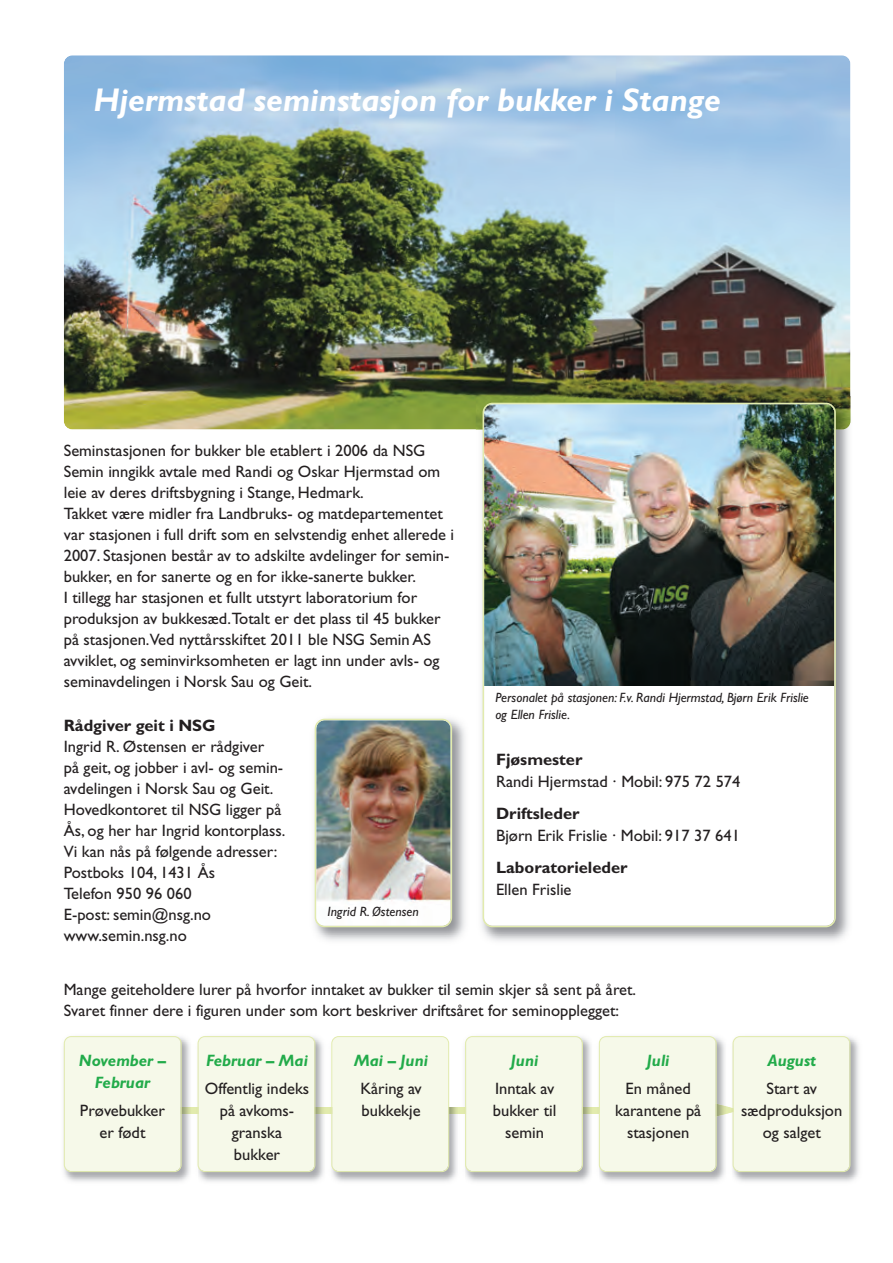
<style>
.page{position:relative;width:893px;height:1263px;background:#fff}
.page>*{position:absolute;margin:0;border:0;box-sizing:border-box;transform-origin:0 0}
.t1{font:italic 700 33px "Gill Sans";color:#fff}
.t2{font:16.5px/21px "Gill Sans";color:#231f20;text-align:center}
.t3{font:700 16.5px "Gill Sans";color:#231f20}
.t4{font:italic 700 16.5px/21.8px "Gill Sans";color:#22ab4a;text-align:center}
.t5{font:italic 13.5px/16.5px "Gill Sans";color:#231f20}
</style>
<div class="page">
<img style="left:63px;top:1037px;width:128px;height:145px">
<img style="left:182px;top:1107px;width:9px;height:6px">
<div style="left:64px;top:1036px;width:118px;height:136px;background:#f6f9e9"></div>
<img style="left:64px;top:55px;width:786px;height:374px;border-radius:9px">
<img style="left:476px;top:396px;width:375px;height:545px">
<img style="left:476px;top:396px;width:374px;height:33px">
<img style="left:483px;top:403px;width:353px;height:524px">
<img style="left:314px;top:718px;width:151px;height:223px">
<img style="left:315px;top:719px;width:137px;height:208px">
<img style="left:198px;top:1113px;width:261px;height:69px">
<img style="left:315px;top:1038px;width:10px;height:75px">
<svg style="left:191px;top:1036px;width:124px;height:136px;background:#f6f8e9"></svg>
<img style="left:325px;top:1172px;width:6px;height:10px">
<svg style="left:325px;top:1036px;width:124px;height:136px;background:#f6f8e9"></svg>
<img style="left:465px;top:1108px;width:127px;height:74px">
<img style="left:583px;top:1038px;width:9px;height:70px">
<svg style="left:459px;top:1036px;width:124px;height:136px;background:#f5f8e9"></svg>
<img style="left:599px;top:1172px;width:126px;height:10px">
<img style="left:733px;top:1037px;width:126px;height:145px">
<svg style="left:592px;top:1036px;width:258px;height:136px;background:#f4f7e7"></svg>
<h1 class="t1" style="left:94px;top:89px;width:629px">Hjermstad seminstasjon for bukker i Stange</h1>
<p class="t2" style="left:64px;top:442px;width:392px;text-align:left">Seminstasjonen for bukker ble etablert i 2006 da NSG Semin inngikk avtale med Randi og Oskar Hjermstad om leie av deres driftsbygning i Stange, Hedmark.<br>Takket være midler fra Landbruks- og matdepartementet var stasjonen i full drift som en selvstendig enhet allerede i 2007. Stasjonen består av to adskilte avdelinger for semin&shy;bukker, en for sanerte og en for ikke-sanerte bukker.<br>I tillegg har stasjonen et fullt utstyrt laboratorium for produksjon av bukkesæd.Totalt er det plass til 45 bukker på stasjonen.Ved nyttårsskiftet 2011 ble NSG Semin AS avviklet, og seminvirksomheten er lagt inn under avls- og seminavdelingen i Norsk Sau og Geit.</p>
<p class="t3" style="left:64px;top:720px;width:153px">Rådgiver geit i NSG</p>
<p class="t2" style="left:64px;top:738px;width:223px;text-align:left">Ingrid R. Østensen er rådgiver<br>på geit, og jobber i avl- og semin&shy;avdelingen i Norsk Sau og Geit.<br>Hovedkontoret til NSG ligger på<br>Ås, og her har Ingrid kontorplass.<br>Vi kan nås på følgende adresser:<br>Postboks 104, 1431 Ås<br>Telefon 950 96 060<br>E-post: semin@nsg.no www.semin.nsg.no</p>
<p class="t5" style="left:327px;top:905px;width:93px">Ingrid R. Østensen</p>
<p class="t5" style="left:495px;top:691px;width:315px">Personalet på stasjonen: F.v. Randi Hjermstad, Bjørn Erik Frislie og Ellen Frislie.</p>
<p class="t3" style="left:496px;top:754px;width:88px">Fjøsmester</p>
<p class="t2" style="left:496px;top:773px;width:246px">Randi Hjermstad · Mobil: 975 72 574</p>
<p class="t3" style="left:496px;top:808px;width:85px">Driftsleder</p>
<p class="t2" style="left:496px;top:827px;width:245px">Bjørn Erik Frislie · Mobil: 917 37 641</p>
<p class="t3" style="left:496px;top:862px;width:133px">Laboratorieleder</p>
<p class="t2" style="left:496px;top:881px;width:77px">Ellen Frislie</p>
<p class="t2" style="left:64px;top:980px;width:574px;text-align:left">Mange geiteholdere lurer på hvorfor inntaket av bukker til semin skjer så sent på året.<br>Svaret finner dere i figuren under som kort beskriver driftsåret for seminopplegget:</p>
<p class="t4" style="left:79px;top:1052px;width:89px">November –<br>Februar</p>
<p class="t2" style="left:80px;top:1101px;width:87px;line-height:21.8px">Prøvebukker er født</p>
<p class="t4" style="left:206px;top:1052px;width:103px">Februar – Mai</p>
<p class="t2" style="left:205px;top:1080px;width:106px;line-height:21.8px">Offentlig indeks på avkoms&shy;granska<br>bukker</p>
<p class="t4" style="left:354px;top:1052px;width:75px">Mai – Juni</p>
<p class="t2" style="left:360px;top:1080px;width:63px;line-height:21.8px;text-align:left">Kåring av bukkekje</p>
<p class="t4" style="left:511px;top:1052px;width:29px">Juni</p>
<p class="t2" style="left:493px;top:1080px;width:65px;line-height:21.8px">Inntak av bukker til semin</p>
<p class="t4" style="left:647px;top:1052px;width:24px">Juli</p>
<p class="t2" style="left:615px;top:1080px;width:88px;line-height:21.8px">En måned karantene på stasjonen</p>
<p class="t4" style="left:767px;top:1052px;width:50px">August</p>
<p class="t2" style="left:741px;top:1080px;width:103px;line-height:21.8px">Start av sædproduksjon og salget</p>
</div>
